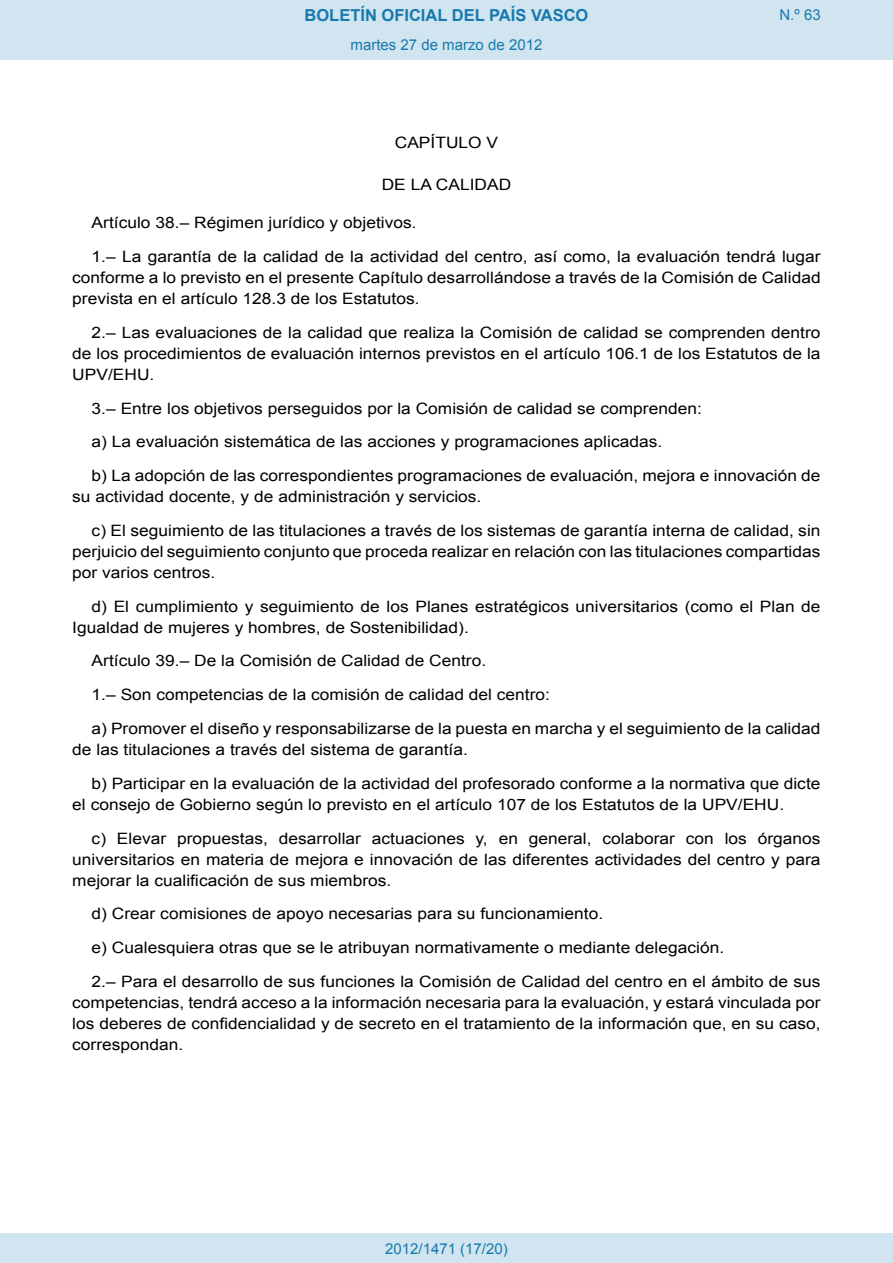
<style>
.page{position:relative;width:893px;height:1263px;background:#fff}
.page>*{position:absolute;margin:0;border:0;box-sizing:border-box;transform-origin:0 0}
.t1{font:700 16.5px "Arial";color:#1879ad}
.BOPVDetalle{font:15.6px/21px "Arial";color:#000;text-align:justify;scale:1.11 1}
.BOPVClave{font:15.6px "Arial";color:#000;scale:1.11 1}
.BOPVClaveSin{font:15.6px "Arial";color:#000;scale:1.11 1}
.Paginacion_Centro{font:15px "Arial";color:#1879ad}
</style>
<div class="page">
<div style="left:0;top:0;width:893px;height:60px;background:#d0e5f0"></div>
<div style="left:0;top:1233px;width:893px;height:30px;background:#d0e5f0"></div>
<p class="t1" style="left:305px;top:4px;width:285px">BOLETÍN OFICIAL DEL PAÍS VASCO</p>
<p class="Paginacion_Centro" style="left:351px;top:35px;width:193px">martes 27 de marzo de 2012</p>
<p class="Paginacion_Centro" style="left:779px;top:5px;width:43px">N.º 63</p>
<p class="BOPVClaveSin" style="left:395px;top:132px;width:95px">CAPÍTULO V</p>
<p class="BOPVClave" style="left:382px;top:175px;width:118px">DE LA CALIDAD</p>
<p class="BOPVDetalle" style="left:92px;top:213px;width:294px">Artículo 38.– Régimen jurídico y objetivos.</p>
<p class="BOPVDetalle" style="left:72px;top:246px;width:676px;text-indent:19px">1.– La garantía de la calidad de la actividad del centro, así como, la evaluación tendrá lugar conforme a lo previsto en el presente Capítulo desarrollándose a través de la Comisión de Calidad prevista en el artículo 128.3 de los Estatutos.</p>
<p class="BOPVDetalle" style="left:72px;top:322px;width:676px;text-indent:19px">2.– Las evaluaciones de la calidad que realiza la Comisión de calidad se comprenden dentro de los procedimientos de evaluación internos previstos en el artículo 106.1 de los Estatutos de la UPV/EHU.</p>
<p class="BOPVDetalle" style="left:92px;top:398px;width:551px">3.– Entre los objetivos perseguidos por la Comisión de calidad se comprenden:</p>
<p class="BOPVDetalle" style="left:92px;top:432px;width:516px">a) La evaluación sistemática de las acciones y programaciones aplicadas.</p>
<p class="BOPVDetalle" style="left:72px;top:465px;width:676px;text-indent:19px">b) La adopción de las correspondientes programaciones de evaluación, mejora e innovación de su actividad docente, y de administración y servicios.</p>
<p class="BOPVDetalle" style="left:72px;top:520px;width:676px;text-indent:19px">c) El seguimiento de las titulaciones a través de los sistemas de garantía interna de calidad, sin perjuicio del seguimiento conjunto que proceda realizar en relación con las titulaciones compartidas por varios centros.</p>
<p class="BOPVDetalle" style="left:72px;top:596px;width:676px;text-indent:19px">d) El cumplimiento y seguimiento de los Planes estratégicos universitarios (como el Plan de<br>Igualdad de mujeres y hombres, de Sostenibilidad).</p>
<p class="BOPVDetalle" style="left:92px;top:651px;width:357px">Artículo 39.– De la Comisión de Calidad de Centro.</p>
<p class="BOPVDetalle" style="left:92px;top:684px;width:414px">1.– Son competencias de la comisión de calidad del centro:</p>
<p class="BOPVDetalle" style="left:72px;top:718px;width:675px;text-indent:19px">a) Promover el diseño y responsabilizarse de la puesta en marcha y el seguimiento de la calidad de las titulaciones a través del sistema de garantía.</p>
<p class="BOPVDetalle" style="left:72px;top:773px;width:675px;text-indent:19px">b) Participar en la evaluación de la actividad del profesorado conforme a la normativa que dicte el consejo de Gobierno según lo previsto en el artículo 107 de los Estatutos de la UPV/EHU.</p>
<p class="BOPVDetalle" style="left:72px;top:828px;width:676px;text-indent:19px">c) Elevar propuestas, desarrollar actuaciones y, en general, colaborar con los órganos universitarios en materia de mejora e innovación de las diferentes actividades del centro y para mejorar la cualificación de sus miembros.</p>
<p class="BOPVDetalle" style="left:92px;top:903px;width:462px">d) Crear comisiones de apoyo necesarias para su funcionamiento.</p>
<p class="BOPVDetalle" style="left:92px;top:937px;width:571px">e) Cualesquiera otras que se le atribuyan normativamente o mediante delegación.</p>
<p class="BOPVDetalle" style="left:72px;top:971px;width:676px;text-indent:19px">2.– Para el desarrollo de sus funciones la Comisión de Calidad del centro en el ámbito de sus competencias, tendrá acceso a la información necesaria para la evaluación, y estará vinculada por los deberes de confidencialidad y de secreto en el tratamiento de la información que, en su caso, correspondan.</p>
<p class="Paginacion_Centro" style="left:385px;top:1238px;width:124px">2012/1471 (17/20)</p>
</div>
